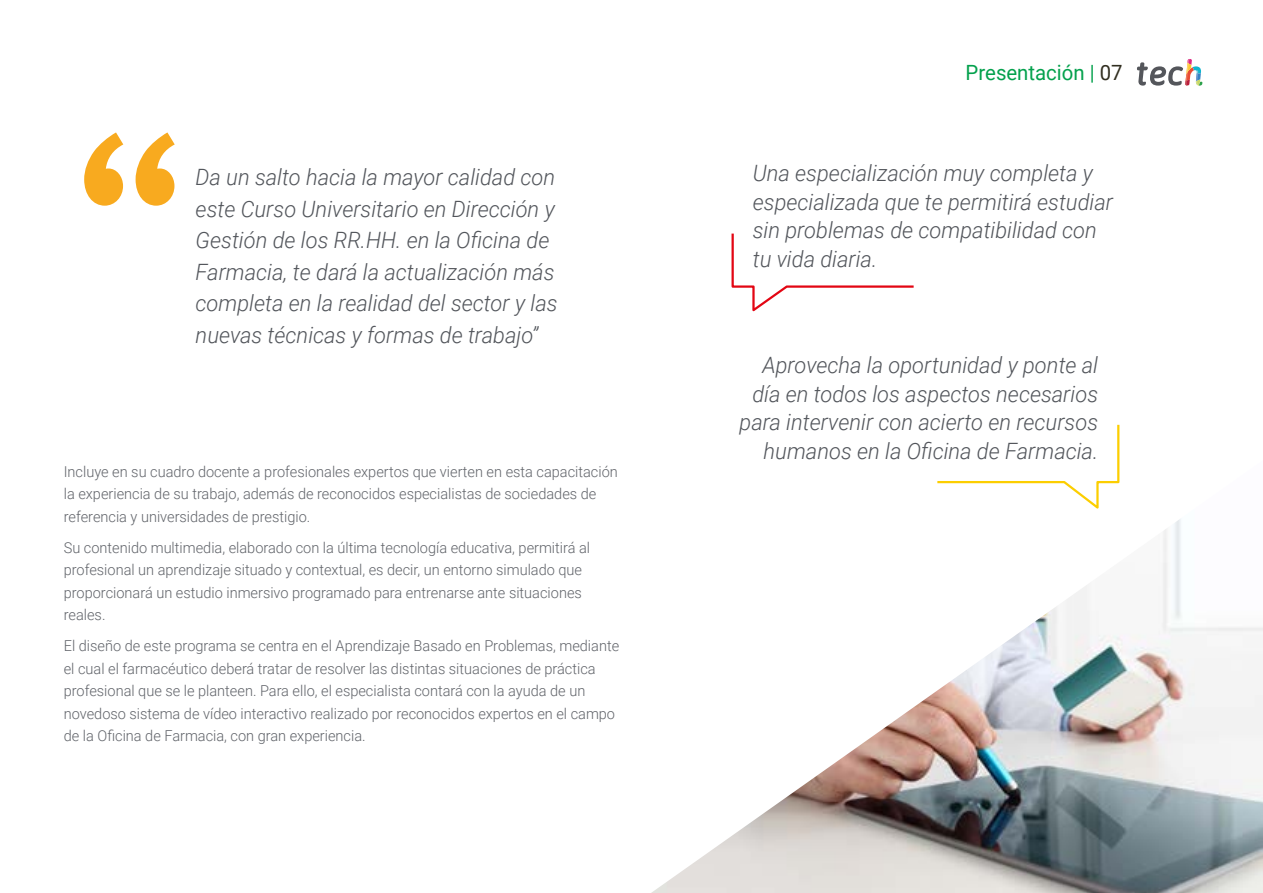
<style>
.page{position:relative;width:1263px;height:893px;background:#fff}
.page>*{position:absolute;margin:0;border:0;box-sizing:border-box;transform-origin:0 0}
.t1{font:italic 300 22.5px/28.5px "Roboto";color:#52555b}
.t2{font:21px "Roboto";color:#04a14d}
.t3{font:300 15px/22.5px "Roboto";color:#61646a}
.s1{color:#312e20}
</style>
<div class="page">
<svg style="left:84px;top:132px;width:91px;height:74px"></svg>
<svg style="left:1117px;top:424px;width:3px;height:36px"></svg>
<img style="left:651px;top:460px;width:612px;height:433px">
<svg style="left:731px;top:233px;width:183px;height:79px"></svg>
<svg style="left:1137px;top:59px;width:65px;height:27px"></svg>
<h1 class="t1" style="left:196px;top:161px;width:363px;line-height:31.5px">Da un salto hacia la mayor calidad con este Curso Universitario en Dirección y Gestión de los RR.HH. en la Oficina de Farmacia, te dará la actualización más completa en la realidad del sector y las nuevas técnicas y formas de trabajo”</h1>
<p class="t3" style="left:64px;top:460px;width:555px">Incluye en su cuadro docente a profesionales expertos que vierten en esta capacitación la experiencia de su trabajo, además de reconocidos especialistas de sociedades de referencia y universidades de prestigio.</p>
<p class="t3" style="left:64px;top:536px;width:528px">Su contenido multimedia, elaborado con la última tecnología educativa, permitirá al profesional un aprendizaje situado y contextual, es decir, un entorno simulado que proporcionará un estudio inmersivo programado para entrenarse ante situaciones reales.</p>
<p class="t3" style="left:64px;top:634px;width:557px">El diseño de este programa se centra en el Aprendizaje Basado en Problemas, mediante el cual el farmacéutico deberá tratar de resolver las distintas situaciones de práctica profesional que se le planteen. Para ello, el especialista contará con la ayuda de un novedoso sistema de vídeo interactivo realizado por reconocidos expertos en el campo de la Oficina de Farmacia, con gran experiencia.</p>
<h2 class="t2" style="left:966px;top:57px;width:159px">Presentación | <span class="s1">07</span></h2>
<h1 class="t1" style="left:753px;top:158px;width:362px">Una especialización muy completa y especializada que te permitirá estudiar sin problemas de compatibilidad con tu vida diaria.</h1>
<h1 class="t1" style="left:739px;top:350px;width:360px;text-align:right">Aprovecha la oportunidad y ponte al día en todos los aspectos necesarios para intervenir con acierto en recursos humanos en la Oficina de Farmacia.</h1>
</div>
